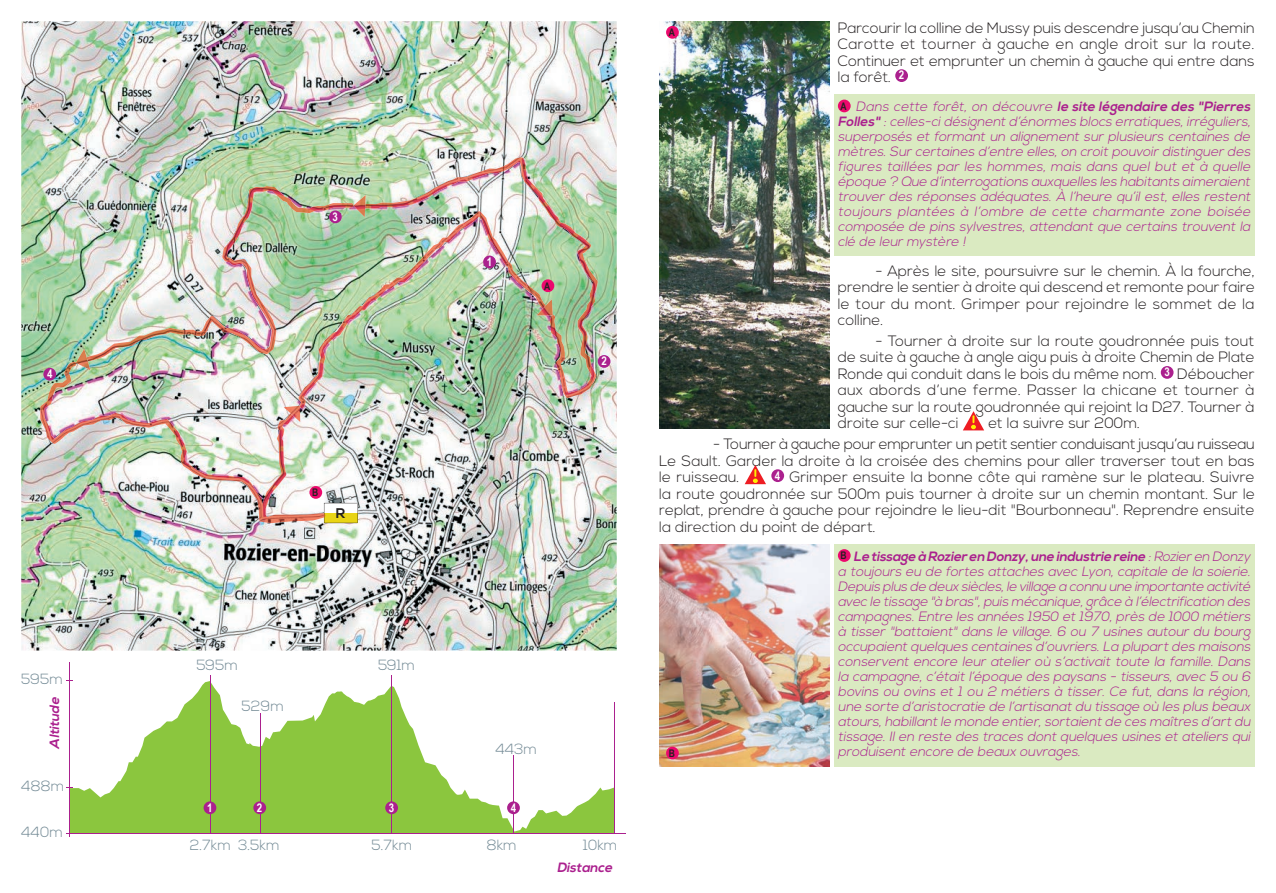
<style>
.page{position:relative;width:1276px;height:893px;background:#fff}
.page>*{position:absolute;margin:0;border:0;box-sizing:border-box;transform-origin:0 0}
.t1{font:300 15px/16.5px "Nexa";color:#231f20;text-align:justify}
.t2{font:300 14.7px "Nexa";color:#738a95}
.t3{font:700 13.95px "Nexa";color:#231f20}
.t4{font:italic 300 13.5px/15px "Nexa";color:#ab208e;text-align:justify}
.t5{font:italic 700 13.5px "Nexa";color:#ab208e}
.t6{font:700 12px "Arial Narrow";color:#fff}
.t7{font:700 10.5px "Arial Narrow";color:#231f20}
.s1{font-family:"Arial Narrow";font-weight:700;font-style:normal;font-size:10.5px;color:#231f20}
.s2{font-weight:700}
</style>
<div class="page">
<img style="left:21px;top:21px;width:596px;height:630px">
<div style="left:834px;top:544px;width:420px;height:222px;background:#daeac1"></div>
<div style="left:834px;top:94px;width:420px;height:162px;background:#daeac1"></div>
<div style="left:895px;top:69px;width:13px;height:13px;background:#ab208e;border-radius:50%"></div>
<div style="left:838px;top:100px;width:12px;height:12px;background:#ec096d;border-radius:50%"></div>
<div style="left:1160px;top:366px;width:13px;height:13px;background:#ab208e;border-radius:50%"></div>
<svg style="left:963px;top:411px;width:21px;height:19px"></svg>
<svg style="left:745px;top:465px;width:21px;height:19px"></svg>
<div style="left:771px;top:469px;width:13px;height:13px;background:#ab208e;border-radius:50%"></div>
<div style="left:838px;top:549px;width:12px;height:13px;background:#ec096d;border-radius:50%"></div>
<img style="left:659px;top:21px;width:170px;height:407px">
<svg style="left:70px;top:681px;width:544px;height:152px;fill:#8bc63e"></svg>
<hr style="left:66px;top:833px;width:559px;height:1px;background:#ab208e">
<hr style="left:69px;top:662px;width:1px;height:175px;background:#ab208e">
<hr style="left:614px;top:702px;width:1px;height:132px;background:#ab208e">
<hr style="left:210px;top:675px;width:1px;height:159px;background:#ab208e">
<hr style="left:513px;top:756px;width:1px;height:78px;background:#ab208e">
<hr style="left:260px;top:713px;width:1px;height:121px;background:#ab208e">
<hr style="left:391px;top:675px;width:1px;height:159px;background:#ab208e">
<img style="left:298px;top:212px;width:248px;height:196px">
<img style="left:659px;top:544px;width:170px;height:222px">
<div style="left:666px;top:26px;width:13px;height:13px;background:#ec096d;border-radius:50%"></div>
<div style="left:666px;top:747px;width:13px;height:12px;background:#ec096d;border-radius:50%"></div>
<div style="left:598px;top:355px;width:12px;height:13px;background:#ab208e;border-radius:50%"></div>
<div style="left:329px;top:210px;width:13px;height:13px;background:#ab208e;border-radius:50%"></div>
<img style="left:365px;top:157px;width:233px;height:241px">
<img style="left:353px;top:195px;width:13px;height:22px">
<img style="left:87px;top:186px;width:210px;height:176px">
<img style="left:76px;top:349px;width:14px;height:13px">
<img style="left:40px;top:362px;width:284px;height:161px">
<svg style="left:324px;top:503px;width:33px;height:20px"></svg>
<img style="left:284px;top:406px;width:16px;height:16px">
<div style="left:204px;top:801px;width:12px;height:13px;background:#ab208e;border-radius:50%"></div>
<div style="left:253px;top:801px;width:13px;height:13px;background:#ab208e;border-radius:50%"></div>
<div style="left:385px;top:801px;width:13px;height:13px;background:#ab208e;border-radius:50%"></div>
<div style="left:507px;top:801px;width:13px;height:13px;background:#ab208e;border-radius:50%"></div>
<p class="t6" style="left:47px;top:365px;width:7px">4</p>
<p class="t2" style="left:21px;top:670px;width:43px">595m</p>
<p class="t5" style="left:47px;top:748px;width:55px;rotate:-90deg">Altitude</p>
<p class="t2" style="left:21px;top:777px;width:45px">488m</p>
<p class="t2" style="left:21px;top:823px;width:43px">440m</p>
<p class="t6" style="left:333px;top:207px;width:7px">3</p>
<p class="t7" style="left:312px;top:485px;width:8px">B</p>
<p class="t3" style="left:336px;top:505px;width:11px">R</p>
<p class="t6" style="left:487px;top:252px;width:7px">1</p>
<p class="t7" style="left:544px;top:278px;width:8px">A</p>
<p class="t6" style="left:601px;top:352px;width:7px">2</p>
<p class="t2" style="left:196px;top:656px;width:43px">595m</p>
<p class="t2" style="left:242px;top:697px;width:44px">529m</p>
<p class="t2" style="left:378px;top:656px;width:39px">591m</p>
<p class="t2" style="left:495px;top:741px;width:43px">443m</p>
<p class="t6" style="left:207px;top:798px;width:7px">1</p>
<p class="t6" style="left:257px;top:798px;width:7px">2</p>
<p class="t6" style="left:389px;top:798px;width:7px">3</p>
<p class="t6" style="left:511px;top:798px;width:7px">4</p>
<p class="t2" style="left:190px;top:837px;width:43px">2.7km</p>
<p class="t2" style="left:583px;top:837px;width:36px">10km</p>
<p class="t2" style="left:487px;top:837px;width:31px">8km</p>
<p class="t2" style="left:238px;top:837px;width:43px">3.5km</p>
<p class="t2" style="left:371px;top:837px;width:42px">5.7km</p>
<p class="t5" style="left:557px;top:859px;width:60px">Distance</p>
<p class="t1" style="left:838px;top:20px;width:418px">Parcourir la colline de Mussy puis descendre jusqu’au Chemin Carotte et tourner à gauche en angle droit sur la route.<br>Continuer et emprunter un chemin à gauche qui entre dans la forêt. <sup>2</sup></p>
<p class="t4" style="left:838px;top:100px;width:417px"><span class="s1">A</span> Dans cette forêt, on découvre <span class="s2">le site légendaire des "Pierres Folles"</span> :celles-cidésignentd’énormes blocs erratiques,irréguliers, superposés et formant un alignement sur plusieurs centaines de mètres.Surcertaines d’entre elles,on croitpouvoirdistinguerdes figures taillées par les hommes, mais dans quel but et à quelle époque ? Que d’interrogations auxquelles les habitants aimeraient trouver des réponses adéquates. À l’heure qu’il est, elles restent toujours plantées à l’ombre de cette charmante zone boisée composée de pins sylvestres, attendant que certains trouvent la clé de leurmystère !</p>
<p class="t1" style="left:838px;top:263px;width:418px;text-indent:37px">- Après le site, poursuivre sur le chemin. À la fourche, prendre le sentier à droite qui descend et remonte pour faire le tour du mont. Grimper pour rejoindre le sommet de la colline.</p>
<p class="t1" style="left:838px;top:333px;width:418px;text-indent:37px">- Tourner à droite sur la route goudronnée puis tout de suite à gauche à angle aigu puis à droite Chemin de Plate Ronde qui conduit dans le bois du même nom. <sup>3</sup> Déboucher aux abords d’une ferme. Passer la chicane et tourner à gauche sur la route goudronnée qui rejoint la D27. Tourner à droite sur celle-ci</p>
<p class="t7" style="left:669px;top:24px;width:8px">A</p>
<p class="t1" style="left:988px;top:416px;width:153px">et la suivre sur 200m.</p>
<p class="t1" style="left:659px;top:436px;width:597px;text-indent:54px">- Tourner à gauche pour emprunter un petit sentier conduisant jusqu’au ruisseau Le Sault. Garder la droite à la croisée des chemins pour aller traverser tout en bas le ruisseau.</p>
<p class="t1" style="left:659px;top:469px;width:597px;text-indent:116px"><sup>4</sup> Grimper ensuite la bonne côte qui ramène sur le plateau. Suivre la route goudronnée sur 500m puis tourner à droite sur un chemin montant. Sur le replat, prendre à gauche pour rejoindre le lieu-dit "Bourbonneau". Reprendre ensuite la direction du point de départ.</p>
<p class="t4" style="left:838px;top:549px;width:417px"><span class="s1">B</span> <span class="s2">Le tissage à Rozier en Donzy,une industrie reine</span> :Rozieren Donzy a toujours eu de fortes attaches avec Lyon, capitale de la soierie.<br>Depuis plus de deux siècles,le village a connu une importante activité avec le tissage "à bras",puis mécanique,grâce à l’électrification des campagnes. Entre les années 1950 et 1970, près de 1000 métiers à tisser "battaient" dans le village. 6 ou 7 usines autour du bourg occupaientquelques centaines d’ouvriers.La plupartdes maisons conservent encore leur atelier où s’activait toute la famille. Dans la campagne, c’était l’époque des paysans - tisseurs, avec 5 ou 6 bovins ou ovins et 1 ou 2 métiers à tisser. Ce fut, dans la région, une sorte d’aristocratie de l’artisanatdu tissage où les plus beaux atours,habillantle monde entier,sortaientde ces maîtres d’artdu tissage. Il en reste des traces dont quelques usines et ateliers qui produisentencore de beaux ouvrages.</p>
<p class="t7" style="left:668px;top:745px;width:8px">B</p>
</div>
